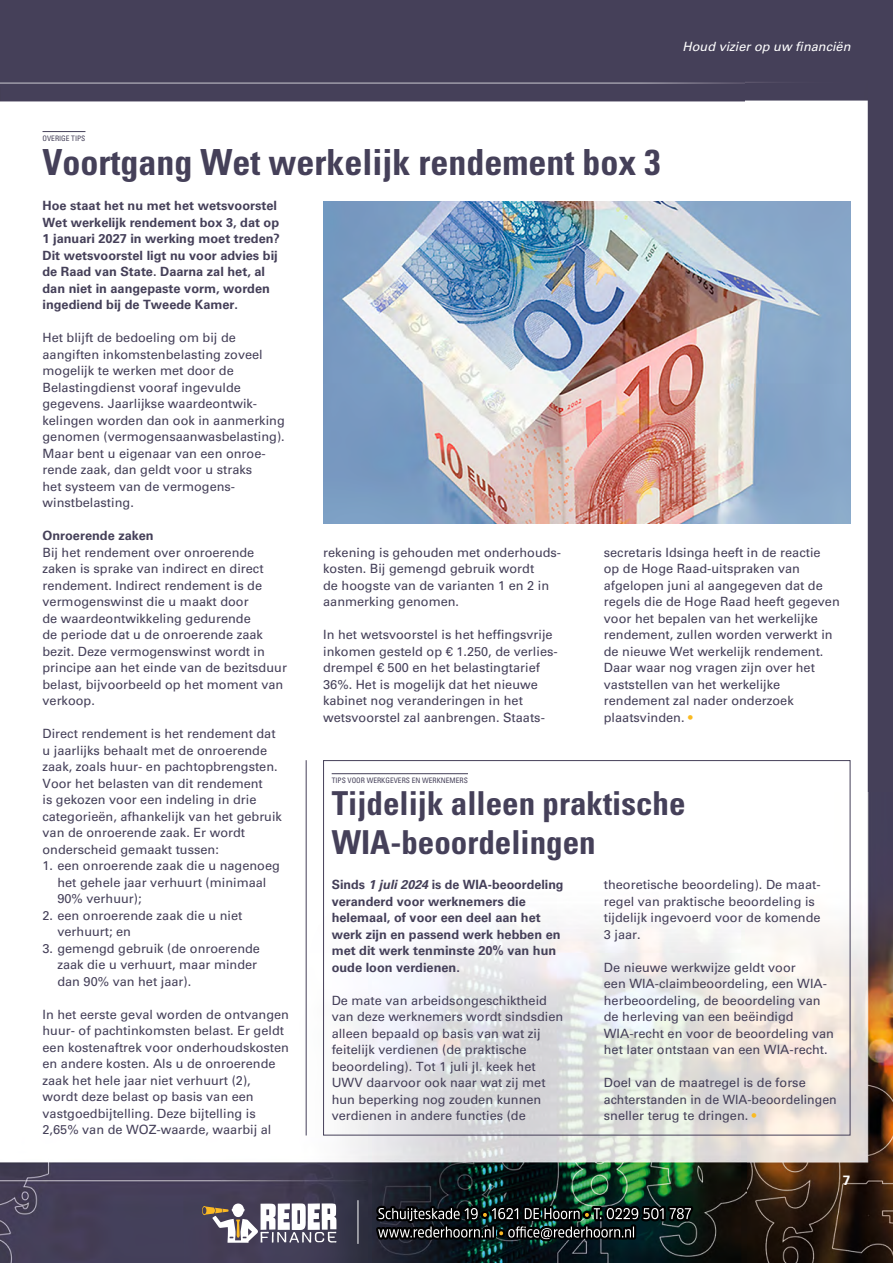
<style>
.page{position:relative;width:893px;height:1263px;background:#fff}
.page>*{position:absolute;margin:0;border:0;box-sizing:border-box;transform-origin:0 0}
.t1{font:700 condensed 36px "Univers LT Std";color:#454059}
.t2{font:700 condensed 33px/39.6px "Univers LT Std";color:#454059}
.t3{font:700 13.5px "Univers LT Std";color:#fff}
.t4{font:12.75px/16.5px "Univers LT Std";color:#454059}
.t5{font:700 12.75px/16.5px "Univers LT Std";color:#454059}
.t6{font:italic 12.75px "Univers LT Std";color:#fff}
.t7{font:condensed 7.5px "Univers LT Std";color:#454059}
.s1{color:#faba21}
.s2{font-style:italic}
</style>
<div class="page">
<img style="left:0;top:0;width:893px;height:1263px">
<hr style="left:358px;top:1200px;width:1px;height:44px;background:#fff">
<svg style="left:202px;top:1203px;width:134px;height:40px"></svg>
<img style="left:372px;top:1166px;width:326px;height:97px">
<hr style="left:43px;top:131px;width:42px;height:1px;background:#454059">
<hr style="left:332px;top:773px;width:136px;height:1px;background:#454059">
<img style="left:323px;top:201px;width:527px;height:322px">
<hr style="left:306px;top:760px;width:1px;height:375px;background:#454059">
<p class="t6" style="left:683px;top:39px;width:169px">Houd vizier op uw financiën</p>
<p class="t7" style="left:43px;top:133px;width:44px">OVERIGE TIPS</p>
<h1 class="t1" style="left:43px;top:140px;width:619px">Voortgang Wet werkelijk rendement box 3</h1>
<p class="t5" style="left:43px;top:198px;width:239px">Hoe staat het nu met het wetsvoorstel Wet werkelijk rendement box 3, dat op 1 januari 2027 in werking moet treden?<br>Dit wetsvoorstel ligt nu voor advies bij de Raad van State. Daarna zal het, al dan niet in aangepaste vorm, worden ingediend bij de Tweede Kamer.</p>
<p class="t4" style="left:43px;top:330px;width:244px">Het blijft de bedoeling om bij de aangiften inkomstenbelasting zoveel mogelijk te werken met door de Belastingdienst vooraf ingevulde gegevens. Jaarlijkse waardeontwik&shy;kelingen worden dan ook in aanmerking genomen (vermogensaanwasbelasting).<br>Maar bent u eigenaar van een onroe&shy;rende zaak, dan geldt voor u straks<br>het systeem van de vermogens&shy;winstbelasting.</p>
<p class="t5" style="left:43px;top:528px;width:113px">Onroerende zaken</p>
<p class="t4" style="left:43px;top:544px;width:246px">Bij het rendement over onroerende zaken is sprake van indirect en direct rendement. Indirect rendement is de vermogenswinst die u maakt door<br>de waardeontwikkeling gedurende<br>de periode dat u de onroerende zaak bezit. Deze vermogenswinst wordt in principe aan het einde van de bezitsduur belast, bijvoorbeeld op het moment van verkoop.</p>
<p class="t4" style="left:43px;top:725px;width:241px">Direct rendement is het rendement dat u jaarlijks behaalt met de onroerende zaak, zoals huur- en pachtopbrengsten.<br>Voor het belasten van dit rendement<br>is gekozen voor een indeling in drie categorieën, afhankelijk van het gebruik van de onroerende zaak. Er wordt onderscheid gemaakt tussen:</p>
<p class="t4" style="left:57px;top:857px;width:224px;text-indent:-15px">1. een onroerende zaak die u nagenoeg het gehele jaar verhuurt (minimaal<br>90% verhuur);</p>
<p class="t4" style="left:57px;top:907px;width:186px;text-indent:-15px">2. een onroerende zaak die u niet verhuurt; en</p>
<p class="t4" style="left:57px;top:940px;width:204px;text-indent:-15px">3. gemengd gebruik (de onroerende zaak die u verhuurt, maar minder dan 90% van het jaar).</p>
<p class="t4" style="left:43px;top:1006px;width:248px">In het eerste geval worden de ontvangen huur- of pachtinkomsten belast. Er geldt een kostenaftrek voor onderhoudskosten en andere kosten. Als u de onroerende zaak het hele jaar niet verhuurt (2), wordt deze belast op basis van een vastgoedbijtelling. Deze bijtelling is 2,65% van de WOZ-waarde, waarbij al</p>
<p class="t4" style="left:323px;top:544px;width:240px">rekening is gehouden met onderhouds&shy;kosten. Bij gemengd gebruik wordt<br>de hoogste van de varianten 1 en 2 in aanmerking genomen.</p>
<p class="t4" style="left:323px;top:626px;width:236px">In het wetsvoorstel is het heffingsvrije inkomen gesteld op € 1.250, de verlies&shy;drempel € 500 en het belastingtarief 36%. Het is mogelijk dat het nieuwe kabinet nog veranderingen in het wetsvoorstel zal aanbrengen. Staats-</p>
<p class="t4" style="left:604px;top:544px;width:237px">secretaris Idsinga heeft in de reactie<br>op de Hoge Raad-uitspraken van afgelopen juni al aangegeven dat de regels die de Hoge Raad heeft gegeven voor het bepalen van het werkelijke rendement, zullen worden verwerkt in de nieuwe Wet werkelijk rendement.<br>Daar waar nog vragen zijn over het vaststellen van het werkelijke rendement zal nader onderzoek plaatsvinden. <span class="s1">•</span></p>
<p class="t7" style="left:332px;top:775px;width:138px">TIPS VOOR WERKGEVERS EN WERKNEMERS</p>
<h2 class="t2" style="left:332px;top:783px;width:355px">Tijdelijk alleen praktische<br>WIA-beoordelingen</h2>
<p class="t5" style="left:332px;top:876px;width:233px">Sinds <span class="s2">1 juli 2024</span> is de WIA-beoordeling veranderd voor werknemers die helemaal, of voor een deel aan het werk zijn en passend werk hebben en met dit werk tenminste 20% van hun oude loon verdienen.</p>
<p class="t4" style="left:332px;top:992px;width:233px">De mate van arbeidsongeschiktheid van deze werknemers wordt sindsdien alleen bepaald op basis van wat zij feitelijk verdienen (de praktische beoordeling). Tot 1 juli jl. keek het UWV daarvoor ook naar wat zij met hun beperking nog zouden kunnen verdienen in andere functies (de</p>
<p class="t4" style="left:604px;top:876px;width:218px">theoretische beoordeling). De maat&shy;regel van praktische beoordeling is tijdelijk ingevoerd voor de komende<br>3 jaar.</p>
<p class="t4" style="left:604px;top:959px;width:232px">De nieuwe werkwijze geldt voor<br>een WIA-claimbeoordeling, een WIA&shy;herbeoordeling, de beoordeling van de herleving van een beëindigd WIA-recht en voor de beoordeling van het later ontstaan van een WIA-recht.</p>
<p class="t4" style="left:604px;top:1074px;width:234px">Doel van de maatregel is de forse achterstanden in de WIA-beoordelingen sneller terug te dringen. <span class="s1">•</span></p>
<p class="t3" style="left:843px;top:1172px;width:9px">7</p>
</div>
